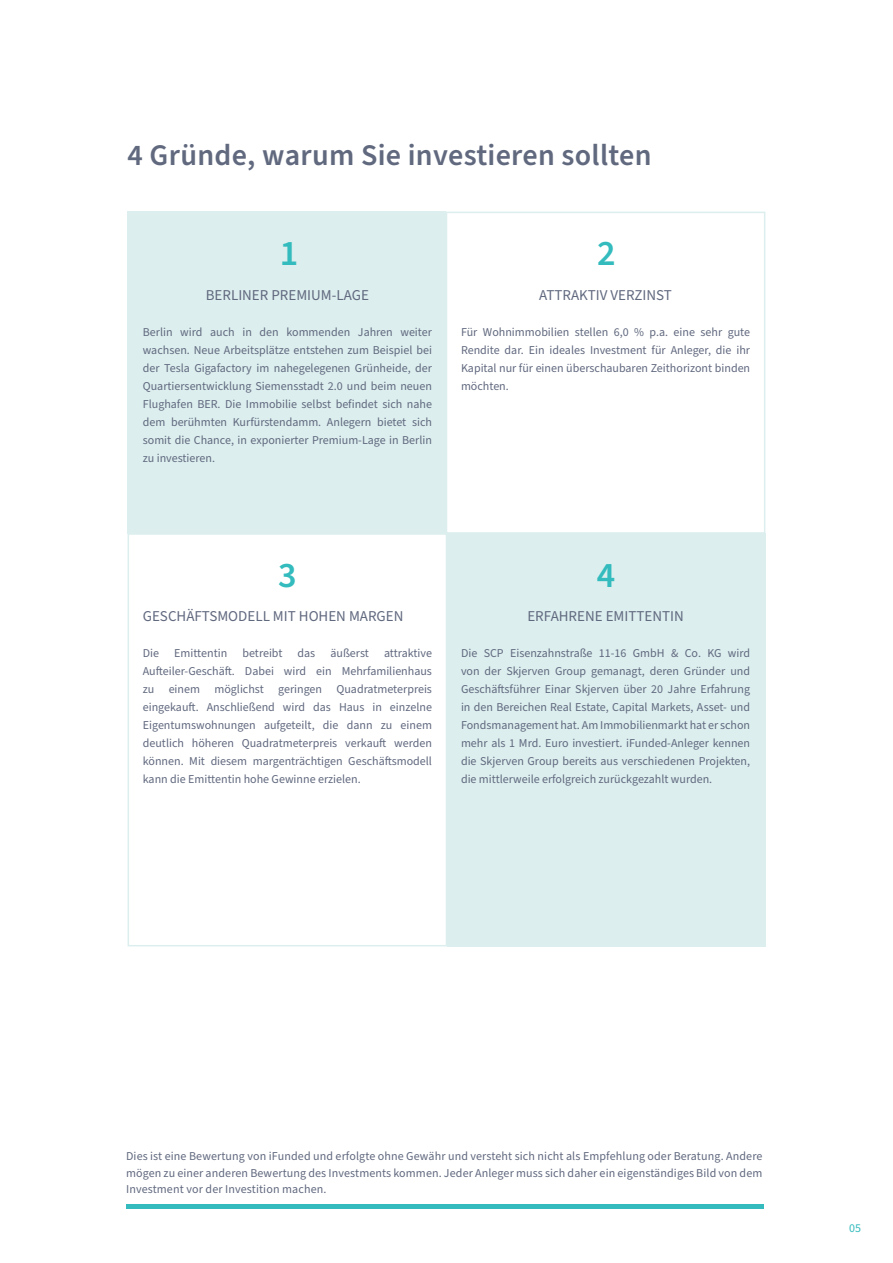
<style>
.page{position:relative;width:893px;height:1263px;background:#fff}
.page>*{position:absolute;margin:0;border:0;box-sizing:border-box;transform-origin:0 0}
.t1{font:600 36px "Source Sans Pro";color:#33bbbd}
.t2{font:600 30px "Source Sans Pro";letter-spacing:.01em;color:#61697f}
.t3{font:15px "Source Sans Pro";color:#61697f}
.t4{font:12px/18px "Source Sans Pro";color:#61697f;text-align:justify}
.t5{font:12px "Source Sans Pro";color:#33bbbd}
</style>
<div class="page">
<div style="left:447px;top:533px;width:318px;height:413px;background:#dceeee"></div>
<div style="left:128px;top:212px;width:318px;height:322px;background:#dceeee"></div>
<div style="left:128px;top:533px;width:319px;height:413px;border:2px solid #dceeee"></div>
<div style="left:446px;top:212px;width:319px;height:322px;border:2px solid #dceeee"></div>
<hr style="left:126px;top:1205px;width:638px;height:4px;background:#33bbbd">
<h2 class="t2" style="left:128px;top:135px;width:525px">4 Gründe, warum Sie investieren sollten</h2>
<h1 class="t1" style="left:280px;top:229px;width:20px">1</h1>
<p class="t3" style="left:206px;top:285px;width:165px">BERLINER PREMIUM-LAGE</p>
<p class="t4" style="left:143px;top:323px;width:291px">Berlin wird auch in den kommenden Jahren weiter wachsen. Neue Arbeitsplätze entstehen zum Beispiel bei der Tesla Gigafactory im nahegelegenen Grünheide, der Quartiersentwicklung Siemensstadt 2.0 und beim neuen Flughafen BER. Die Immobilie selbst befindet sich nahe dem berühmten Kurfürstendamm. Anlegern bietet sich somit die Chance, in exponierter Premium-Lage in Berlin zu investieren.</p>
<h1 class="t1" style="left:597px;top:229px;width:20px">2</h1>
<p class="t3" style="left:539px;top:285px;width:134px">ATTRAKTIV VERZINST</p>
<p class="t4" style="left:461px;top:323px;width:291px">Für Wohnimmobilien stellen 6,0 % p.a. eine sehr gute Rendite dar. Ein ideales Investment für Anleger, die ihr Kapital nur für einen überschaubaren Zeithorizont binden möchten.</p>
<h1 class="t1" style="left:278px;top:551px;width:20px">3</h1>
<p class="t3" style="left:143px;top:606px;width:262px">GESCHÄFTSMODELL MIT HOHEN MARGEN</p>
<p class="t4" style="left:143px;top:644px;width:18px">Die</p>
<p class="t4" style="left:174px;top:644px;width:55px">Emittentin</p>
<p class="t4" style="left:242px;top:644px;width:42px">betreibt</p>
<p class="t4" style="left:298px;top:644px;width:19px">das</p>
<p class="t4" style="left:330px;top:644px;width:40px">äußerst</p>
<p class="t4" style="left:143px;top:644px;width:291px;text-indent:241px">attraktive Aufteiler-Geschäft. Dabei wird ein Mehrfamilienhaus zu einem möglichst geringen Quadratmeterpreis eingekauft. Anschließend wird das Haus in einzelne Eigentumswohnungen aufgeteilt, die dann zu einem deutlich höheren Quadratmeterpreis verkauft werden können. Mit diesem margenträchtigen Geschäftsmodell kann die Emittentin hohe Gewinne erzielen.</p>
<h1 class="t1" style="left:597px;top:551px;width:20px">4</h1>
<p class="t3" style="left:527px;top:606px;width:158px">ERFAHRENE EMITTENTIN</p>
<p class="t4" style="left:461px;top:644px;width:291px">Die SCP Eisenzahnstraße 11-16 GmbH &amp; Co. KG wird von der Skjerven Group gemanagt, deren Gründer und Geschäftsführer Einar Skjerven über 20 Jahre Erfahrung in den Bereichen Real Estate, Capital Markets, Asset- und Fondsmanagement hat. Am Immobilienmarkt hat er schon mehr als 1 Mrd. Euro investiert. iFunded-Anleger kennen die Skjerven Group bereits aus verschiedenen Projekten, die mittlerweile erfolgreich zurückgezahlt wurden.</p>
<p class="t4" style="left:126px;top:1148px;width:638px;line-height:16.5px">Dies ist eine Bewertung von iFunded und erfolgte ohne Gewähr und versteht sich nicht als Empfehlung oder Beratung. Andere mögen zu einer anderen Bewertung des Investments kommen. Jeder Anleger muss sich daher ein eigenständiges Bild von dem Investment vor der Investition machen.</p>
<p class="t5" style="left:849px;top:1219px;width:14px">05</p>
</div>
